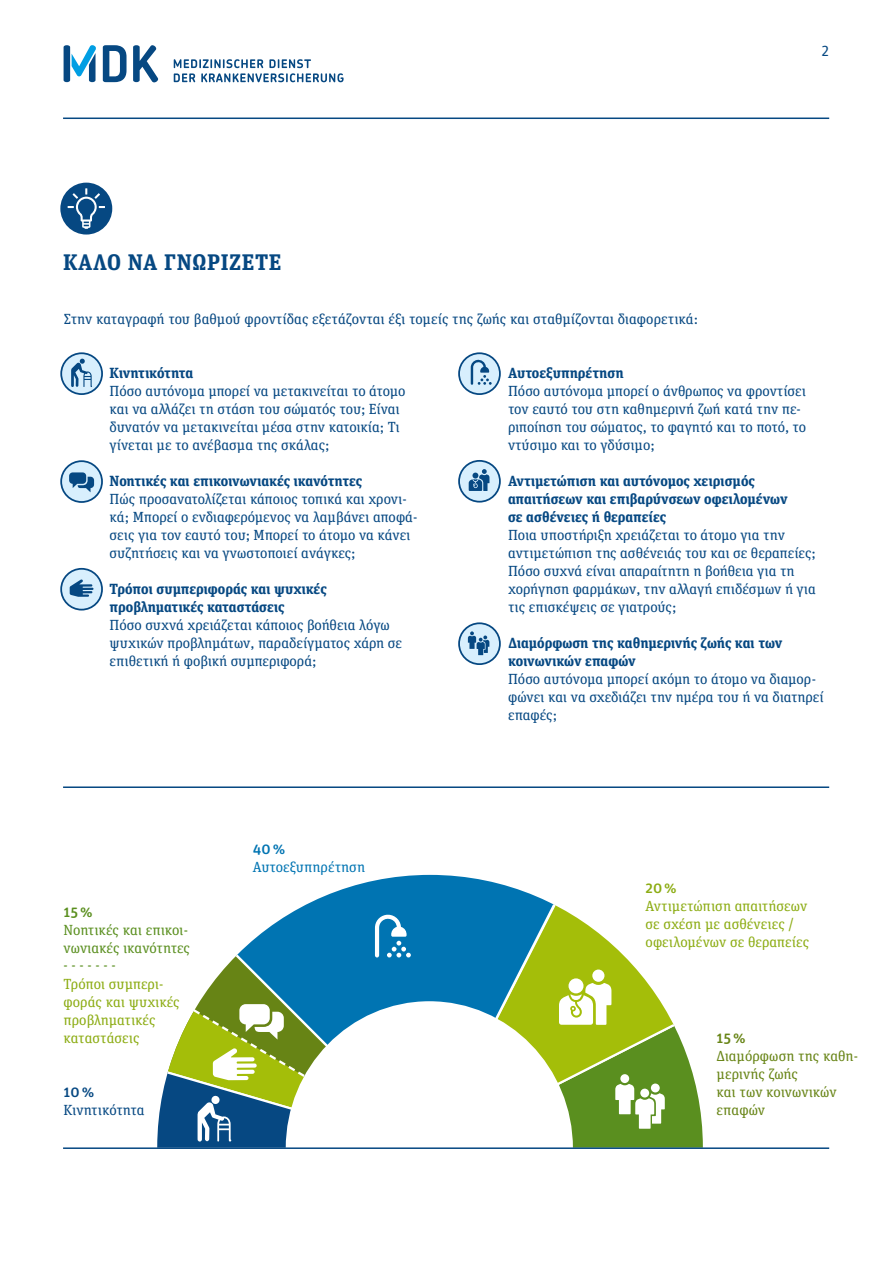
<style>
.page{position:relative;width:893px;height:1263px;background:#fff}
.page>*{position:absolute;margin:0;border:0;box-sizing:border-box;transform-origin:0 0}
.t1{font:700 22.5px "Unit Slab Pro";letter-spacing:.03em;color:#064882}
.P2{font:14.7px/18px "Unit Slab Pro";letter-spacing:-.01em;color:#064882}
.t2{font:14.7px/18px "Unit Slab Pro";letter-spacing:-.005em;color:#8cac13}
.t3{font:14.7px/18px "Unit Slab Pro";color:#678415}
.t4{font:14.7px/18px "Unit Slab Pro";letter-spacing:-.005em;color:#5a8f1f}
.P2-2{font:700 14.7px "Unit Slab Pro";letter-spacing:-.005em;color:#064882}
.t5{font:14.7px/18px "Unit Slab Pro";letter-spacing:.005em;color:#0074b2}
.t6{font:14.7px "Unit Rounded OT";color:#064882}
.s1{font-weight:700}
.s2{font-family:"Unit Rounded OT";font-weight:500}
</style>
<div class="page">
<svg style="left:581px;top:920px;width:63px;height:58px"></svg>
<svg style="left:289px;top:875px;width:292px;height:103px"></svg>
<svg style="left:216px;top:914px;width:217px;height:64px"></svg>
<div style="left:592px;top:969px;width:12px;height:13px;background:#fff;border-radius:50%"></div>
<svg style="left:157px;top:978px;width:546px;height:169px"></svg>
<svg style="left:375px;top:913px;width:36px;height:44px"></svg>
<div style="left:61px;top:353px;width:41px;height:41px;background:#d8effd;border-radius:50%"></div>
<div style="left:60px;top:352px;width:43px;height:43px;border:2px solid #064882;border-radius:50%"></div>
<svg style="left:71px;top:358px;width:21px;height:29px"></svg>
<div style="left:61px;top:461px;width:41px;height:41px;background:#d8effd;border-radius:50%"></div>
<div style="left:60px;top:460px;width:43px;height:43px;border:2px solid #064882;border-radius:50%"></div>
<div style="left:69px;top:472px;width:17px;height:12px;background:#064882;border-radius:4px"></div>
<svg style="left:78px;top:477px;width:16px;height:15px"></svg>
<div style="left:61px;top:569px;width:41px;height:41px;background:#d8effd;border-radius:50%"></div>
<div style="left:60px;top:568px;width:43px;height:42px;border:2px solid #064882;border-radius:50%"></div>
<svg style="left:70px;top:579px;width:24px;height:18px"></svg>
<svg style="left:174px;top:59px;width:170px;height:23px"></svg>
<svg style="left:103px;top:45px;width:55px;height:37px"></svg>
<svg style="left:64px;top:45px;width:32px;height:37px"></svg>
<hr style="left:63px;top:118px;width:766px;height:1px;background:#064882">
<hr style="left:63px;top:786px;width:766px;height:2px;background:#064882">
<hr style="left:63px;top:1147px;width:766px;height:2px;background:#064882">
<svg style="left:60px;top:183px;width:52px;height:52px"></svg>
<div style="left:459px;top:461px;width:41px;height:41px;background:#d8effd;border-radius:50%"></div>
<div style="left:458px;top:460px;width:43px;height:43px;border:2px solid #064882;border-radius:50%"></div>
<svg style="left:469px;top:469px;width:20px;height:22px"></svg>
<div style="left:459px;top:623px;width:41px;height:41px;background:#d8effd;border-radius:50%"></div>
<div style="left:458px;top:622px;width:43px;height:43px;border:2px solid #064882;border-radius:50%"></div>
<svg style="left:468px;top:631px;width:21px;height:24px"></svg>
<svg style="left:459px;top:353px;width:41px;height:41px"></svg>
<div style="left:458px;top:352px;width:43px;height:43px;border:2px solid #064882;border-radius:50%"></div>
<svg style="left:471px;top:359px;width:21px;height:26px"></svg>
<h2 class="t1" style="left:63px;top:246px;width:220px">ΚΑΛΟ ΝΑ ΓΝΩΡΙΖΕΤΕ</h2>
<p class="P2" style="left:64px;top:309px;width:636px">Στην καταγραφή του βαθμού φροντίδας εξετάζονται έξι τομείς της ζωής και σταθμίζονται διαφορετικά:</p>
<p class="t6" style="left:821px;top:42px;width:10px">2</p>
<p class="P2-2" style="left:110px;top:362px;width:85px">Κινητικότητα</p>
<p class="P2" style="left:110px;top:381px;width:297px">Πόσο αυτόνομα μπορεί να μετακινείται το άτομο και να αλλάζει τη στάση του σώματός του; Είναι δυνατόν να μετακινείται μέσα στην κατοικία; Τι γίνεται με το ανέβασμα της σκάλας;</p>
<p class="P2" style="left:110px;top:471px;width:309px"><span class="s1">Νοητικές και επικοινωνιακές ικανότητες<br></span>Πώς προσανατολίζεται κάποιος τοπικά και χρονι&shy;κά; Μπορεί ο ενδιαφερόμενος να λαμβάνει αποφά&shy;σεις για τον εαυτό του; Μπορεί το άτομο να κάνει συζητήσεις και να γνωστοποιεί ανάγκες;</p>
<p class="P2" style="left:110px;top:579px;width:294px"><span class="s1">Τρόποι συμπεριφοράς και ψυχικές προβληματικές καταστάσεις<br></span>Πόσο συχνά χρειάζεται κάποιος βοήθεια λόγω ψυχικών προβλημάτων, παραδείγματος χάρη σε επιθετική ή φοβική συμπεριφορά;</p>
<p class="t4" style="left:64px;top:902px;width:128px"><span class="s2">15%<br></span>Νοητικές και επικοι&shy;νωνιακές ικανότητες</p>
<p class="t4" style="left:64px;top:955px;width:54px">- - - - - - -</p>
<p class="t2" style="left:64px;top:974px;width:118px">Τρόποι συμπερι&shy;φοράς και ψυχικές προβληματικές καταστάσεις</p>
<p class="P2" style="left:64px;top:1082px;width:83px"><span class="s2">10%<br></span>Κινητικότητα</p>
<p class="t5" style="left:253px;top:840px;width:114px"><span class="s2">40%<br></span>Αυτοεξυπηρέτηση</p>
<p class="P2-2" style="left:508px;top:362px;width:117px">Αυτοεξυπηρέτηση</p>
<p class="P2" style="left:508px;top:381px;width:300px">Πόσο αυτόνομα μπορεί ο άνθρωπος να φροντίσει τον εαυτό του στη καθημερινή ζωή κατά την πε&shy;ριποίηση του σώματος, το φαγητό και το ποτό, το ντύσιμο και το γδύσιμο;</p>
<p class="P2" style="left:508px;top:471px;width:309px"><span class="s1">Αντιμετώπιση και αυτόνομος χειρισμός απαιτήσεων και επιβαρύνσεων οφειλομένων<br>σε ασθένειες ή θεραπείες<br></span>Ποια υποστήριξη χρειάζεται το άτομο για την αντιμετώπιση της ασθένειάς του και σε θεραπείες; Πόσο συχνά είναι απαραίτητη η βοήθεια για τη χορήγηση φαρμάκων, την αλλαγή επιδέσμων ή για τις επισκέψεις σε γιατρούς;</p>
<p class="P2" style="left:508px;top:633px;width:317px"><span class="s1">Διαμόρφωση της καθημερινής ζωής και των κοινωνικών επαφών<br></span>Πόσο αυτόνομα μπορεί ακόμη το άτομο να διαμορ&shy;φώνει και να σχεδιάζει την ημέρα του ή να διατηρεί επαφές;</p>
<p class="t2" style="left:645px;top:879px;width:165px"><span class="s2">20%<br></span>Αντιμετώπιση απαιτήσεων σε σχέση με ασθένειες / οφειλομένων σε θεραπείες</p>
<p class="t3" style="left:717px;top:1028px;width:143px"><span class="s2">15%<br></span>Διαμόρφωση της καθη&shy;μερινής ζωής<br>και των κοινωνικών επαφών</p>
</div>
